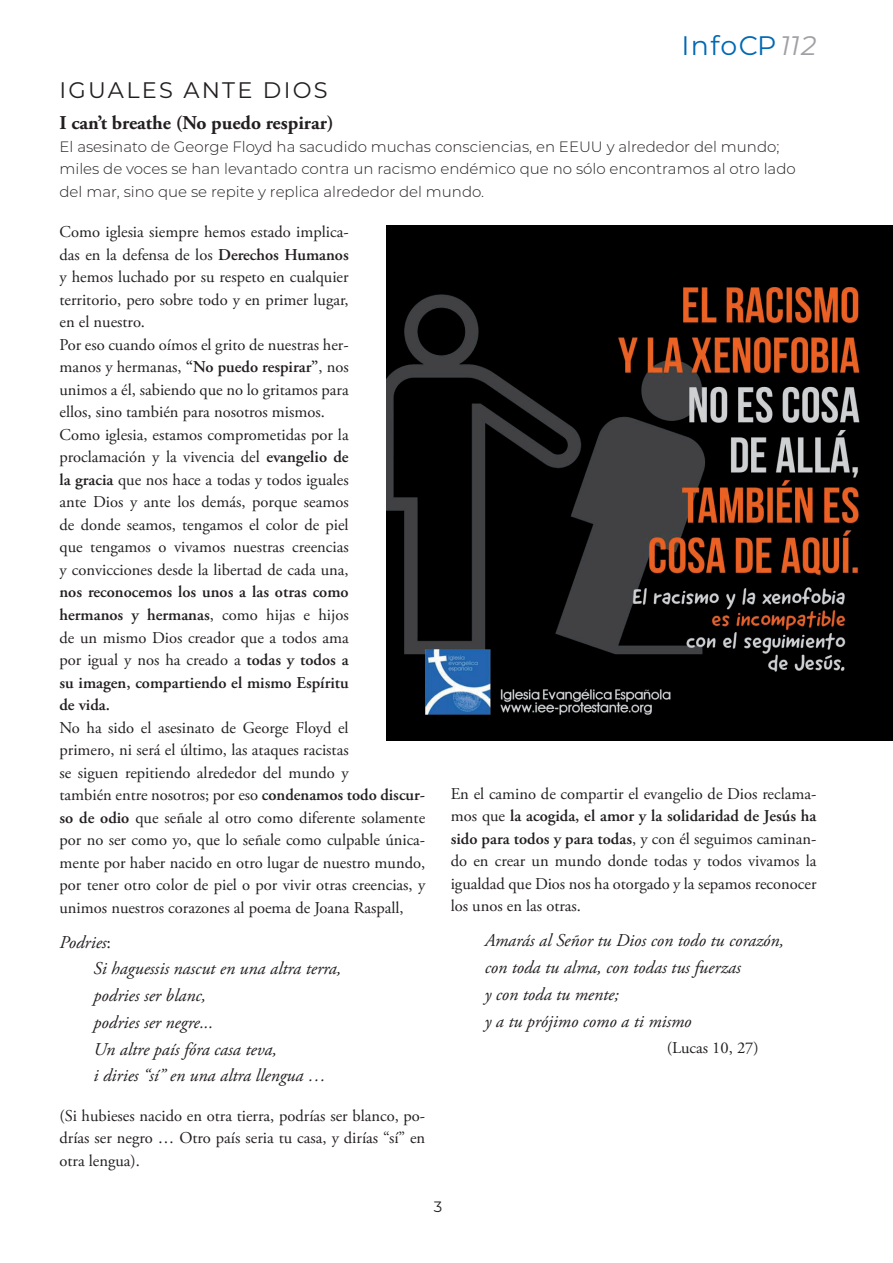
<style>
.page{position:relative;width:893px;height:1263px;background:#fff}
.page>*{position:absolute;margin:0;border:0;box-sizing:border-box;transform-origin:0 0}
.t1{font:26.85px "Montserrat";letter-spacing:.05em;color:#0168b3}
.t2{font:22.5px "Montserrat";letter-spacing:.1em;color:#231f20}
.t3{font:700 19.5px "Adobe Garamond Pro";color:#231f20}
.t4{font:italic 18px/26.7px "Adobe Garamond Pro";color:#231f20}
.t5{font:16.5px/22.5px "Adobe Garamond Pro";color:#231f20}
.t6{font:600 16.5px/22.5px "Adobe Garamond Pro";color:#231f20;text-align:justify}
.t7{font:300 15px/22.5px "Montserrat";color:#231f20}
.t8{font:15px "Montserrat";color:#231f20}
.s1{font-style:italic;color:#a1a1a5}
.s2{font-weight:600}
.s3{font-weight:400}
.s4{font-style:normal}
</style>
<div class="page">
<img style="left:387px;top:225px;width:506px;height:516px">
<h1 class="t1" style="left:681px;top:27px;width:136px">InfoCP<span class="s1">112</span></h1>
<h2 class="t2" style="left:60px;top:75px;width:270px">IGUALES ANTE DIOS</h2>
<p class="t3" style="left:60px;top:112px;width:276px">I can’t breathe (No puedo respirar)</p>
<p class="t7" style="left:60px;top:135px;width:738px">El asesinato de George Floyd ha sacudido muchas consciencias, en EEUU y alrededor del mundo; miles de voces se han levantado contra un racismo endémico que no sólo encontramos al otro lado del mar, sino que se repite y replica alrededor del mundo.</p>
<p class="t5" style="left:60px;top:221px;width:291px">Como iglesia siempre hemos estado implica&shy;das en la defensa de los <span class="s2">Derechos Humanos </span>y hemos luchado por su respeto en cualquier territorio, pero sobre todo y en primer lugar, en el nuestro.<br>Por eso cuando oímos el grito de nuestras her&shy;manos y hermanas, <span class="s2">“No puedo respirar”</span>, nos unimos a él, sabiendo que no lo gritamos para ellos, sino también para nosotros mismos.<br>Como iglesia, estamos comprometidas por la proclamación y la vivencia del <span class="s2">evangelio de la gracia</span> que nos hace a todas y todos iguales ante Dios y ante los demás, porque seamos de donde seamos, tengamos el color de piel que tengamos o vivamos nuestras creencias y convicciones desde la libertad de cada una,</p>
<p class="t6" style="left:60px;top:581px;width:291px">nos reconocemos los unos a las otras como hermanos y hermanas<span class="s3">, como hijas e hijos de un mismo Dios creador que a todos ama por igual y nos ha creado a</span> todas y todos a su imagen, compartiendo el mismo Espíritu de vida.</p>
<p class="t5" style="left:60px;top:717px;width:367px">No ha sido el asesinato de George Floyd el<br>primero, ni será el último, las ataques racistas<br>se siguen repitiendo alrededor del mundo y<br>también entre nosotros; por eso <span class="s2">condenamos todo discur&shy;so de odio</span> que señale al otro como diferente solamente por no ser como yo, que lo señale como culpable única&shy;mente por haber nacido en otro lugar de nuestro mundo, por tener otro color de piel o por vivir otras creencias, y unimos nuestros corazones al poema de Joana Raspall,</p>
<p class="t4" style="left:94px;top:929px;width:249px;text-indent:-34px">Podries<span class="s4">:<br></span>Si haguessis nascut en una altra terra, podries ser blanc,<br>podries ser negre...<br>Un altre país fóra casa teva,<br>i diries “sí” en una altra llengua …</p>
<p class="t5" style="left:60px;top:1105px;width:367px;text-align:justify">(Si hubieses nacido en otra tierra, podrías ser blanco, po&shy;drías ser negro … Otro país seria tu casa, y dirías “sí” en otra lengua).</p>
<p class="t5" style="left:451px;top:783px;width:367px;text-align:justify">En el camino de compartir el evangelio de Dios reclama&shy;mos que <span class="s2">la acogida, el amor y la solidaridad de Jesús ha sido para todos y para todas</span>, y con él seguimos caminan&shy;do en crear un mundo donde todas y todos vivamos la igualdad que Dios nos ha otorgado y la sepamos reconocer los unos en las otras.</p>
<p class="t4" style="left:485px;top:928px;width:301px">Amarás al Señor tu Dios con todo tu corazón, con toda tu alma, con todas tus fuerzas<br>y con toda tu mente;<br>y a tu prójimo como a ti mismo</p>
<p class="t5" style="left:667px;top:1037px;width:94px">(Lucas 10, 27)</p>
<p class="t8" style="left:434px;top:1196px;width:10px">3</p>
</div>
